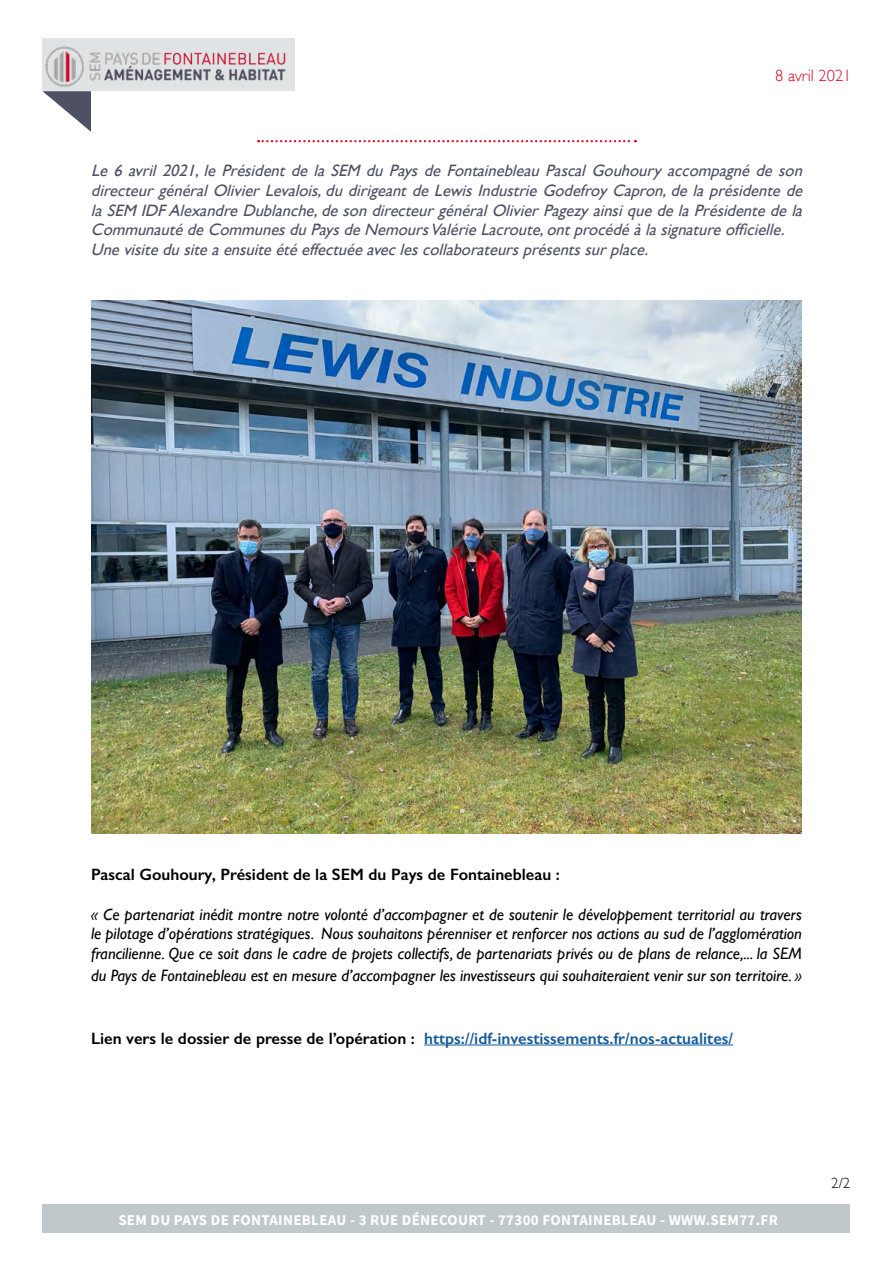
<style>
.page{position:relative;width:893px;height:1263px;background:#fff}
.page>*{position:absolute;margin:0;border:0;box-sizing:border-box;transform-origin:0 0}
.t1{font:italic 16.5px/19.8px "Gill Sans";color:#4e5063}
.t2{font:italic 16.5px/19.8px "Gill Sans";color:#000;text-align:justify}
.t3{font:600 16.5px "Gill Sans";color:#165b9a}
.t4{font:600 16.5px "Gill Sans";color:#000}
.t5{font:300 16.5px "Gill Sans";color:#d8001c}
.t6{font:700 15px "Source Sans Pro";letter-spacing:.02em;color:#fff}
.t7{font:300 15px "Gill Sans";color:#000}
.s1{color:#000}
</style>
<div class="page">
<div style="left:43px;top:38px;width:252px;height:53px;background:#e0e3e4"></div>
<svg style="left:43px;top:91px;width:48px;height:41px"></svg>
<hr style="left:424px;top:1044px;width:309px;height:1px;background:#165b9a">
<div style="left:43px;top:1204px;width:807px;height:28px;background:#c1c8cb"></div>
<svg style="left:258px;top:140px;width:378px;height:2px"></svg>
<img style="left:42px;top:46px;width:244px;height:42px">
<img style="left:91px;top:300px;width:711px;height:534px">
<p class="t5" style="left:775px;top:63px;width:78px">8 avril 2021</p>
<p class="t1" style="left:91px;top:160px;width:717px">Le 6 avril 2021,le Président de la SEM du Pays de Fontainebleau Pascal Gouhoury accompagné de son directeur général Olivier Levalois,du dirigeant de Lewis Industrie Godefroy Capron,de la présidente de laSEM IDFAlexandreDublanche,desondirecteurgénéralOlivierPagezy ainsiquedelaPrésidentedela CommunautédeCommunesduPaysdeNemoursValérieLacroute,ontprocédéàlasignatureofficielle.<br>Unevisitedusiteaensuiteétéeffectuéeaveclescollaborateursprésentssurplace.</p>
<p class="t4" style="left:91px;top:864px;width:470px">Pascal Gouhoury, Président de la SEM du Pays de Fontainebleau :</p>
<p class="t2" style="left:91px;top:904px;width:712px">« Ce partenariat inédit montre notre volonté d’accompagner et de soutenir le développement territorial au travers le pilotage d’opérations stratégiques. Nous souhaitons pérenniser et renforcer nos actions au sud de l’agglomération francilienne. Que ce soit dans le cadre de projets collectifs, de partenariats privés ou de plans de relance,... la SEM</p>
<p class="t2" style="left:91px;top:965px;width:712px">du Pays de Fontainebleau est en mesure d’accompagner les investisseurs qui souhaiteraient venir sur son territoire. »</p>
<p class="t3" style="left:91px;top:1028px;width:644px"><span class="s1">Lien vers le dossier de presse de l’opération :</span> https://idf-investissements.fr/nos-actualites/</p>
<p class="t6" style="left:118px;top:1210px;width:661px">SEM DU PAYS DE FONTAINEBLEAU - 3 RUE DÉNECOURT - 77300 FONTAINEBLEAU - WWW.SEM77.FR</p>
<p class="t7" style="left:831px;top:1171px;width:21px">2/2</p>
</div>
